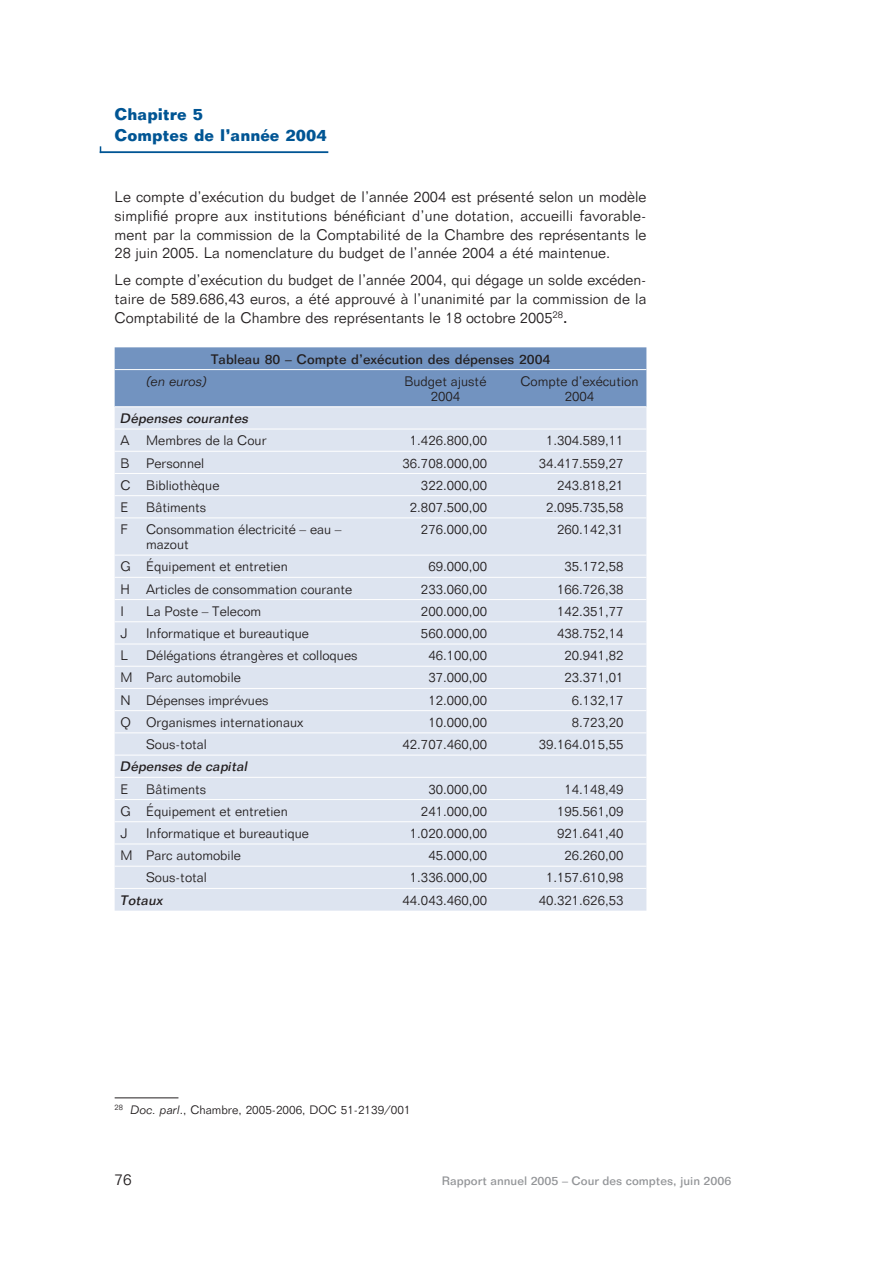
<style>
.page{position:relative;width:893px;height:1263px;background:#fff}
.page>*{position:absolute;margin:0;border:0;box-sizing:border-box;transform-origin:0 0}
.t1{font:500 16.5px/21px "Folio BT";color:#005594;scale:.95 1}
.t2{font:300 15.75px "Folio BT";color:#231f20}
.t3{font:300 15px/18.8px "Folio BT";color:#231f20;text-align:justify}
.t4{font:300 13.5px/15px "Folio BT";color:#231f20;text-align:center}
.t5{font:500 13.5px "Folio BT";color:#231f20}
.t6{font:italic 500 13.5px "Folio BT";color:#231f20}
.t7{font:italic 300 13.5px "Folio BT";color:#231f20}
.t8{font:300 12px "Folio BT";color:#231f20}
.t9{font:500 12px "Folio BT";color:#939598}
.s1{font-weight:500}
.s2{font-style:italic}
</style>
<div class="page">
<div style="left:115px;top:347px;width:531px;height:59px;background:#7293c0"></div>
<div style="left:115px;top:407px;width:531px;height:504px;background:#dde4f0"></div>
<hr style="left:115px;top:369px;width:531px;height:1px;background:#fff">
<hr style="left:115px;top:429px;width:531px;height:1px;background:#fff">
<hr style="left:115px;top:451px;width:531px;height:1px;background:#fff">
<hr style="left:115px;top:473px;width:531px;height:1px;background:#fff">
<hr style="left:115px;top:495px;width:531px;height:1px;background:#fff">
<hr style="left:115px;top:518px;width:531px;height:1px;background:#fff">
<hr style="left:115px;top:555px;width:531px;height:1px;background:#fff">
<hr style="left:115px;top:577px;width:531px;height:1px;background:#fff">
<hr style="left:115px;top:599px;width:531px;height:1px;background:#fff">
<hr style="left:115px;top:621px;width:531px;height:1px;background:#fff">
<hr style="left:115px;top:644px;width:531px;height:1px;background:#fff">
<hr style="left:115px;top:666px;width:531px;height:1px;background:#fff">
<hr style="left:115px;top:688px;width:531px;height:1px;background:#fff">
<hr style="left:115px;top:710px;width:531px;height:1px;background:#fff">
<hr style="left:115px;top:733px;width:531px;height:1px;background:#fff">
<hr style="left:115px;top:755px;width:531px;height:1px;background:#fff">
<hr style="left:115px;top:777px;width:531px;height:1px;background:#fff">
<hr style="left:115px;top:799px;width:531px;height:1px;background:#fff">
<hr style="left:115px;top:821px;width:531px;height:1px;background:#fff">
<hr style="left:115px;top:844px;width:531px;height:1px;background:#fff">
<hr style="left:115px;top:866px;width:531px;height:1px;background:#fff">
<hr style="left:115px;top:888px;width:531px;height:1px;background:#fff">
<hr style="left:100px;top:151px;width:228px;height:2px;background:#005594">
<hr style="left:115px;top:1098px;width:63px;height:1px;background:#231f20">
<p class="t1" style="left:115px;top:105px;width:225px">Chapitre 5<br>Comptes de l’année 2004</p>
<p class="t3" style="left:115px;top:189px;width:533px">Le compte d’exécution du budget de l’année 2004 est présenté selon un modèle simplifié propre aux institutions bénéficiant d’une dotation, accueilli favorable&shy;ment par la commission de la Comptabilité de la Chambre des représentants le 28 juin 2005. La nomenclature du budget de l’année 2004 a été maintenue.</p>
<p class="t3" style="left:115px;top:272px;width:533px">Le compte d’exécution du budget de l’année 2004, qui dégage un solde excéden&shy;taire de 589.686,43 euros, a été approuvé à l’unanimité par la commission de la Comptabilité de la Chambre des représentants le 18 octobre 2005<sup>28</sup><span class="s1">.</span></p>
<p class="t5" style="left:211px;top:354px;width:341px">Tableau 80 – Compte d’exécution des dépenses 2004</p>
<p class="t7" style="left:146px;top:376px;width:63px">(en euros)</p>
<p class="t4" style="left:404px;top:375px;width:84px">Budget ajusté<br>2004</p>
<p class="t4" style="left:520px;top:375px;width:119px">Compte d’exécution<br>2004</p>
<p class="t6" style="left:121px;top:413px;width:130px">Dépenses courantes</p>
<p class="t4" style="left:121px;top:435px;width:147px">A Membres de la Cour</p>
<p class="t4" style="left:410px;top:435px;width:79px">1.426.800,00</p>
<p class="t4" style="left:546px;top:435px;width:79px">1.304.589,11</p>
<p class="t4" style="left:121px;top:457px;width:85px">B Personnel</p>
<p class="t4" style="left:402px;top:457px;width:86px">36.708.000,00</p>
<p class="t4" style="left:538px;top:457px;width:86px">34.417.559,27</p>
<p class="t4" style="left:121px;top:479px;width:100px">C Bibliothèque</p>
<p class="t4" style="left:421px;top:479px;width:68px">322.000,00</p>
<p class="t4" style="left:557px;top:479px;width:68px">243.818,21</p>
<p class="t4" style="left:121px;top:501px;width:10px">E</p>
<p class="t4" style="left:146px;top:501px;width:62px">Bâtiments</p>
<p class="t4" style="left:410px;top:501px;width:79px">2.807.500,00</p>
<p class="t4" style="left:546px;top:501px;width:79px">2.095.735,58</p>
<p class="t4" style="left:121px;top:523px;width:9px">F</p>
<p class="t4" style="left:146px;top:523px;width:197px;text-align:left">Consommation électricité – eau – mazout</p>
<p class="t4" style="left:421px;top:523px;width:68px">276.000,00</p>
<p class="t4" style="left:557px;top:523px;width:68px">260.142,31</p>
<p class="t4" style="left:121px;top:561px;width:169px">G Équipement et entretien</p>
<p class="t4" style="left:428px;top:561px;width:60px">69.000,00</p>
<p class="t4" style="left:564px;top:561px;width:60px">35.172,58</p>
<p class="t4" style="left:121px;top:583px;width:233px">H Articles de consommation courante</p>
<p class="t4" style="left:421px;top:583px;width:68px">233.060,00</p>
<p class="t4" style="left:557px;top:583px;width:68px">166.726,38</p>
<p class="t4" style="left:121px;top:605px;width:5px">I</p>
<p class="t4" style="left:146px;top:605px;width:117px">La Poste – Telecom</p>
<p class="t4" style="left:421px;top:605px;width:68px">200.000,00</p>
<p class="t4" style="left:557px;top:605px;width:68px">142.351,77</p>
<p class="t4" style="left:121px;top:627px;width:9px">J</p>
<p class="t4" style="left:146px;top:627px;width:164px">Informatique et bureautique</p>
<p class="t4" style="left:421px;top:627px;width:68px">560.000,00</p>
<p class="t4" style="left:557px;top:627px;width:68px">438.752,14</p>
<p class="t4" style="left:121px;top:650px;width:9px">L</p>
<p class="t4" style="left:146px;top:650px;width:213px">Délégations étrangères et colloques</p>
<p class="t4" style="left:428px;top:650px;width:60px">46.100,00</p>
<p class="t4" style="left:564px;top:650px;width:60px">20.941,82</p>
<p class="t4" style="left:121px;top:672px;width:122px">M Parc automobile</p>
<p class="t4" style="left:428px;top:672px;width:60px">37.000,00</p>
<p class="t4" style="left:564px;top:672px;width:60px">23.371,01</p>
<p class="t4" style="left:121px;top:694px;width:149px">N Dépenses imprévues</p>
<p class="t4" style="left:428px;top:694px;width:60px">12.000,00</p>
<p class="t4" style="left:572px;top:694px;width:53px">6.132,17</p>
<p class="t4" style="left:121px;top:716px;width:184px">Q Organismes internationaux</p>
<p class="t4" style="left:428px;top:716px;width:60px">10.000,00</p>
<p class="t4" style="left:572px;top:716px;width:53px">8.723,20</p>
<p class="t4" style="left:146px;top:738px;width:62px">Sous-total</p>
<p class="t4" style="left:402px;top:738px;width:86px">42.707.460,00</p>
<p class="t4" style="left:538px;top:738px;width:86px">39.164.015,55</p>
<p class="t6" style="left:121px;top:762px;width:129px">Dépenses de capital</p>
<p class="t4" style="left:121px;top:783px;width:10px">E</p>
<p class="t4" style="left:146px;top:783px;width:62px">Bâtiments</p>
<p class="t4" style="left:428px;top:783px;width:60px">30.000,00</p>
<p class="t4" style="left:564px;top:783px;width:60px">14.148,49</p>
<p class="t4" style="left:121px;top:805px;width:169px">G Équipement et entretien</p>
<p class="t4" style="left:421px;top:805px;width:68px">241.000,00</p>
<p class="t4" style="left:557px;top:805px;width:68px">195.561,09</p>
<p class="t4" style="left:121px;top:827px;width:9px">J</p>
<p class="t4" style="left:146px;top:827px;width:164px">Informatique et bureautique</p>
<p class="t4" style="left:410px;top:827px;width:79px">1.020.000,00</p>
<p class="t4" style="left:557px;top:827px;width:68px">921.641,40</p>
<p class="t4" style="left:121px;top:850px;width:122px">M Parc automobile</p>
<p class="t4" style="left:428px;top:850px;width:60px">45.000,00</p>
<p class="t4" style="left:564px;top:850px;width:60px">26.260,00</p>
<p class="t4" style="left:146px;top:872px;width:62px">Sous-total</p>
<p class="t4" style="left:410px;top:872px;width:79px">1.336.000,00</p>
<p class="t4" style="left:546px;top:872px;width:79px">1.157.610,98</p>
<p class="t6" style="left:121px;top:895px;width:44px">Totaux</p>
<p class="t4" style="left:402px;top:894px;width:86px">44.043.460,00</p>
<p class="t4" style="left:538px;top:894px;width:86px">40.321.626,53</p>
<p class="t8" style="left:115px;top:1106px;width:297px"><sup>28</sup> <span class="s2">Doc. parl</span>., Chambre, 2005-2006, DOC 51-2139/001</p>
<p class="t2" style="left:115px;top:1174px;width:19px">76</p>
<p class="t9" style="left:442px;top:1177px;width:291px">Rapport annuel 2005 – Cour des comptes, juin 2006</p>
</div>
